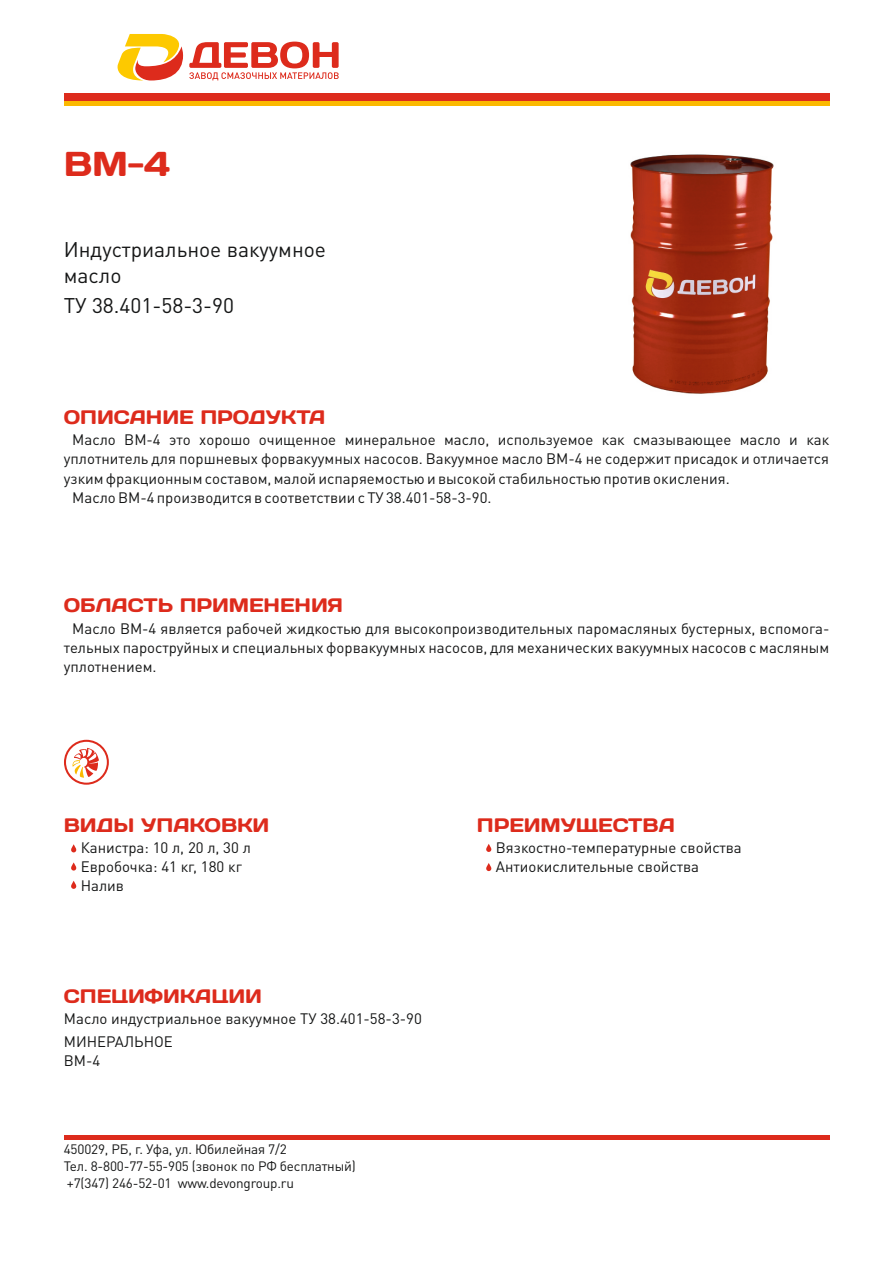
<style>
.page{position:relative;width:893px;height:1263px;background:#fff}
.page>*{position:absolute;margin:0;border:0;box-sizing:border-box;transform-origin:0 0}
.t1{font:34.5px "Days";color:#dd2b1c}
.t2{font:21px/26.8px "DIN Pro";color:#151616}
.t3{font:19.5px "Days";color:#dd2b1c}
.t4{font:15px/19.2px "DIN Pro";color:#151616}
.t5{font:13.5px/17.2px "DIN Pro";letter-spacing:-.01em;color:#151616}
</style>
<div class="page">
<svg style="left:486px;top:844px;width:5px;height:8px"></svg>
<svg style="left:71px;top:844px;width:5px;height:8px"></svg>
<svg style="left:71px;top:862px;width:5px;height:8px"></svg>
<div style="left:64px;top:93px;width:765px;height:9px;background:#dd2b1c"></div>
<hr style="left:64px;top:101px;width:765px;height:4px;background:#fbb900">
<svg style="left:189px;top:42px;width:150px;height:38px"></svg>
<svg style="left:118px;top:34px;width:65px;height:47px"></svg>
<svg style="left:486px;top:863px;width:5px;height:8px"></svg>
<hr style="left:64px;top:1135px;width:765px;height:4px;background:#dd2b1c">
<img style="left:630px;top:154px;width:144px;height:240px">
<svg style="left:71px;top:881px;width:5px;height:8px"></svg>
<svg style="left:64px;top:740px;width:45px;height:45px"></svg>
<h1 class="t1" style="left:64px;top:149px;width:108px">ВМ-4</h1>
<h2 class="t2" style="left:64px;top:238px;width:264px">Индустриальное вакуумное масло</h2>
<h2 class="t2" style="left:64px;top:294px;width:172px">ТУ 38.401-58-3-90</h2>
<h3 class="t3" style="left:64px;top:409px;width:263px">ОПИСАНИЕ ПРОДУКТА</h3>
<p class="t4" style="left:72px;top:432px;width:758px">Масло ВМ-4 это хорошо очищенное минеральное масло, используемое как смазывающее масло и как</p>
<p class="t4" style="left:64px;top:451px;width:767px">уплотнитель для поршневых форвакуумных насосов. Вакуумное масло ВМ-4 не содержит присадок и отличается</p>
<p class="t4" style="left:64px;top:470px;width:668px">узким фракционным составом, малой испаряемостью и высокой стабильностью против окисления.</p>
<p class="t4" style="left:72px;top:489px;width:421px">Масло ВМ-4 производится в соответствии с ТУ 38.401-58-3-90.</p>
<h3 class="t3" style="left:64px;top:597px;width:281px">ОБЛАСТЬ ПРИМЕНЕНИЯ</h3>
<p class="t4" style="left:64px;top:620px;width:767px;text-align:justify;text-indent:9px">Масло ВМ-4 является рабочей жидкостью для высокопроизводительных паромасляных бустерных, вспомога&shy;тельных пароструйных и специальных форвакуумных насосов, для механических вакуумных насосов с масляным уплотнением.</p>
<h3 class="t3" style="left:64px;top:816px;width:207px">ВИДЫ УПАКОВКИ</h3>
<h3 class="t3" style="left:477px;top:816px;width:200px">ПРЕИМУЩЕСТВА</h3>
<p class="t4" style="left:81px;top:839px;width:172px">Канистра: 10 л, 20 л, 30 л<br>Евробочка: 41 кг, 180 кг<br>Налив</p>
<p class="t4" style="left:496px;top:839px;width:247px">Вязкостно-температурные свойства<br>Антиокислительные свойства</p>
<h3 class="t3" style="left:64px;top:987px;width:199px">СПЕЦИФИКАЦИИ</h3>
<p class="t4" style="left:64px;top:1011px;width:360px">Масло индустриальное вакуумное ТУ 38.401-58-3-90</p>
<p class="t4" style="left:64px;top:1034px;width:111px">МИНЕРАЛЬНОЕ<br>ВМ-4</p>
<p class="t5" style="left:64px;top:1141px;width:294px">450029, РБ, г. Уфа, ул. Юбилейная 7/2<br>Тел. 8-800-77-55-905 (звонок по РФ бесплатный) +7(347) 246-52-01 www.devongroup.ru</p>
</div>
